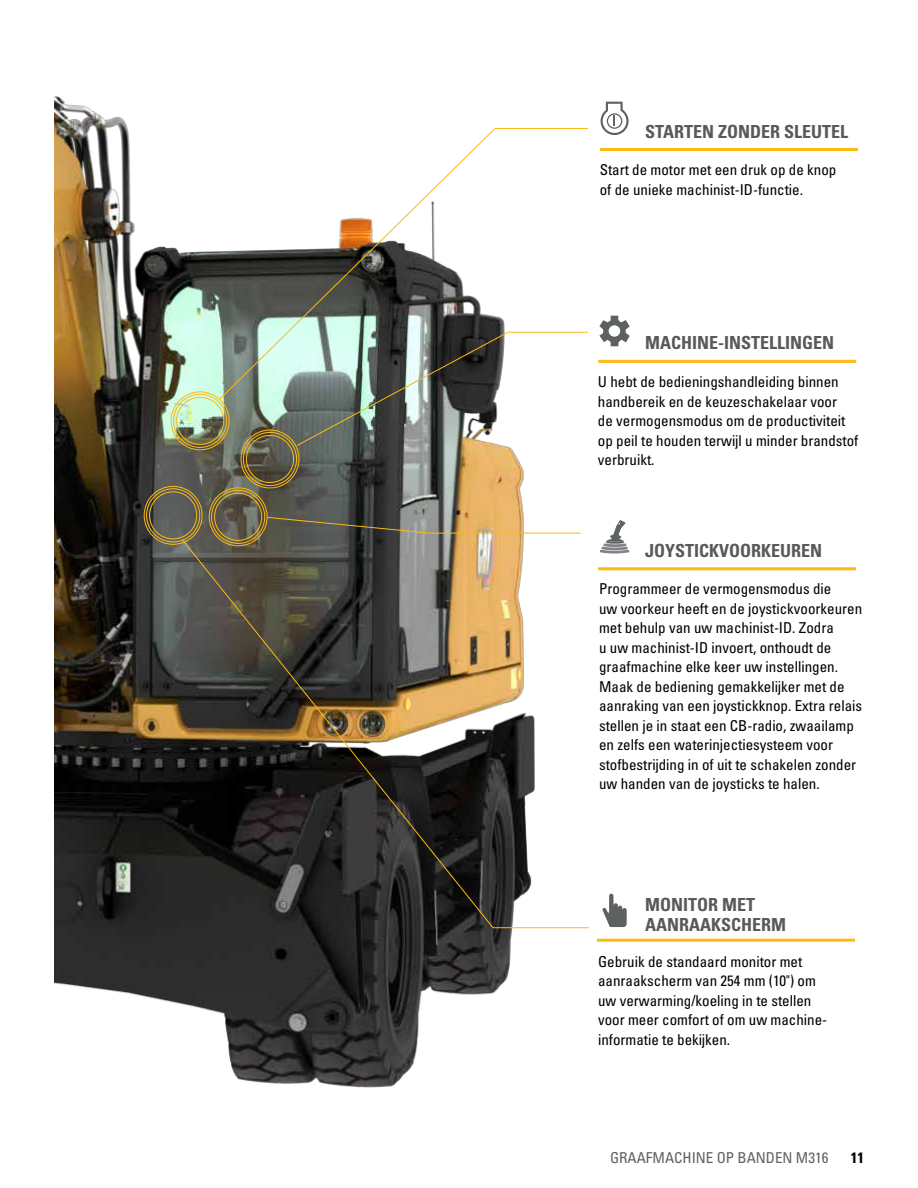
<style>
.page{position:relative;width:918px;height:1188px;background:#fff}
.page>*{position:absolute;margin:0;border:0;box-sizing:border-box;transform-origin:0 0}
.Subhead_small_gray{font:18px/19.5px "Univers LTCYR 67 Bold Cond";color:#58595b}
.Body_copy{font:condensed 15px/19.5px "Univers LTCYR 57";color:#000}
.t1{font:condensed 15px "Univers LTCYR 57";color:#5e6263}
.t2{font:15px "Univers LTCYR 67 Bold Cond";color:#000}
.s1{font-family:"Univers LT Std"}
</style>
<div class="page">
<img style="left:54px;top:96px;width:803px;height:992px">
<div style="left:591px;top:307px;width:47px;height:48px;background:#fff;border-radius:50%"></div>
<svg style="left:599px;top:316px;width:31px;height:30px"></svg>
<hr style="left:600px;top:148px;width:258px;height:3px;background:#fdba12">
<hr style="left:495px;top:128px;width:93px;height:1px;background:#fdba12">
<div style="left:171px;top:391px;width:58px;height:59px;border:1px solid #fdba12;border-radius:50%"></div>
<div style="left:173px;top:394px;width:54px;height:54px;border:1px solid #fdba12;border-radius:50%"></div>
<div style="left:176px;top:397px;width:48px;height:48px;border:1px solid #fdba12;border-radius:50%"></div>
<svg style="left:219px;top:128px;width:277px;height:272px"></svg>
<div style="left:144px;top:486px;width:58px;height:59px;border:1px solid #fdba12;border-radius:50%"></div>
<div style="left:146px;top:488px;width:54px;height:54px;border:1px solid #fdba12;border-radius:50%"></div>
<div style="left:149px;top:491px;width:48px;height:48px;border:1px solid #fdba12;border-radius:50%"></div>
<svg style="left:181px;top:539px;width:409px;height:389px"></svg>
<hr style="left:598px;top:360px;width:258px;height:3px;background:#fdba12">
<hr style="left:509px;top:332px;width:79px;height:1px;background:#fdba12">
<div style="left:591px;top:95px;width:47px;height:47px;background:#fff;border-radius:50%"></div>
<svg style="left:601px;top:102px;width:28px;height:33px"></svg>
<svg style="left:238px;top:331px;width:272px;height:159px;background:#7b8175"></svg>
<hr style="left:597px;top:939px;width:258px;height:3px;background:#fdba12">
<div style="left:591px;top:887px;width:47px;height:47px;background:#fff;border-radius:50%"></div>
<svg style="left:602px;top:894px;width:25px;height:33px"></svg>
<div style="left:209px;top:487px;width:58px;height:59px;border:1px solid #fdba12;border-radius:50%"></div>
<div style="left:211px;top:490px;width:54px;height:54px;border:1px solid #fdba12;border-radius:50%"></div>
<div style="left:214px;top:493px;width:48px;height:48px;border:1px solid #fdba12;border-radius:50%"></div>
<hr style="left:430px;top:533px;width:150px;height:1px;background:#fdba12">
<svg style="left:266px;top:517px;width:165px;height:17px;background:#605e51"></svg>
<div style="left:591px;top:513px;width:47px;height:48px;background:#fff;border-radius:50%"></div>
<svg style="left:600px;top:520px;width:29px;height:34px"></svg>
<hr style="left:598px;top:567px;width:258px;height:3px;background:#fdba12">
<p class="Subhead_small_gray" style="left:645px;top:121px;width:204px">STARTEN ZONDER SLEUTEL</p>
<p class="Body_copy" style="left:600px;top:160px;width:238px">Start de motor met een druk op de knop of de unieke machinist-ID-functie.</p>
<p class="Subhead_small_gray" style="left:645px;top:333px;width:191px">MACHINE-INSTELLINGEN</p>
<p class="Body_copy" style="left:598px;top:372px;width:262px">U hebt de bedieningshandleiding binnen handbereik en de keuzeschakelaar voor<br>de vermogensmodus om de productiviteit op peil te houden terwijl u minder brandstof verbruikt.</p>
<p class="Subhead_small_gray" style="left:645px;top:540px;width:179px">JOYSTICKVOORKEUREN</p>
<p class="Body_copy" style="left:599px;top:579px;width:265px">Programmeer de vermogensmodus die<br>uw voorkeur heeft en de joystickvoorkeuren met behulp van uw machinist-ID. Zodra<br>u uw machinist-ID invoert, onthoudt de graafmachine elke keer uw instellingen.<br>Maak de bediening gemakkelijker met de aanraking van een joystickknop. Extra relais stellen je in staat een CB-radio, zwaailamp en zelfs een waterinjectiesysteem voor stofbestrijding in of uit te schakelen zonder uw handen van de joysticks te halen.</p>
<p class="Subhead_small_gray" style="left:645px;top:895px;width:143px">MONITOR MET<br>AANRAAKSCHERM</p>
<p class="Body_copy" style="left:598px;top:951px;width:231px">Gebruik de standaard monitor met aanraakscherm van 254 mm (10<span class="s1">"</span>) om uw verwarming/koeling in te stellen voor meer comfort of om uw machine&shy;informatie te bekijken.</p>
<p class="t1" style="left:610px;top:1148px;width:220px">GRAAFMACHINE OP BANDEN M316</p>
<p class="t2" style="left:851px;top:1148px;width:15px">11</p>
</div>
